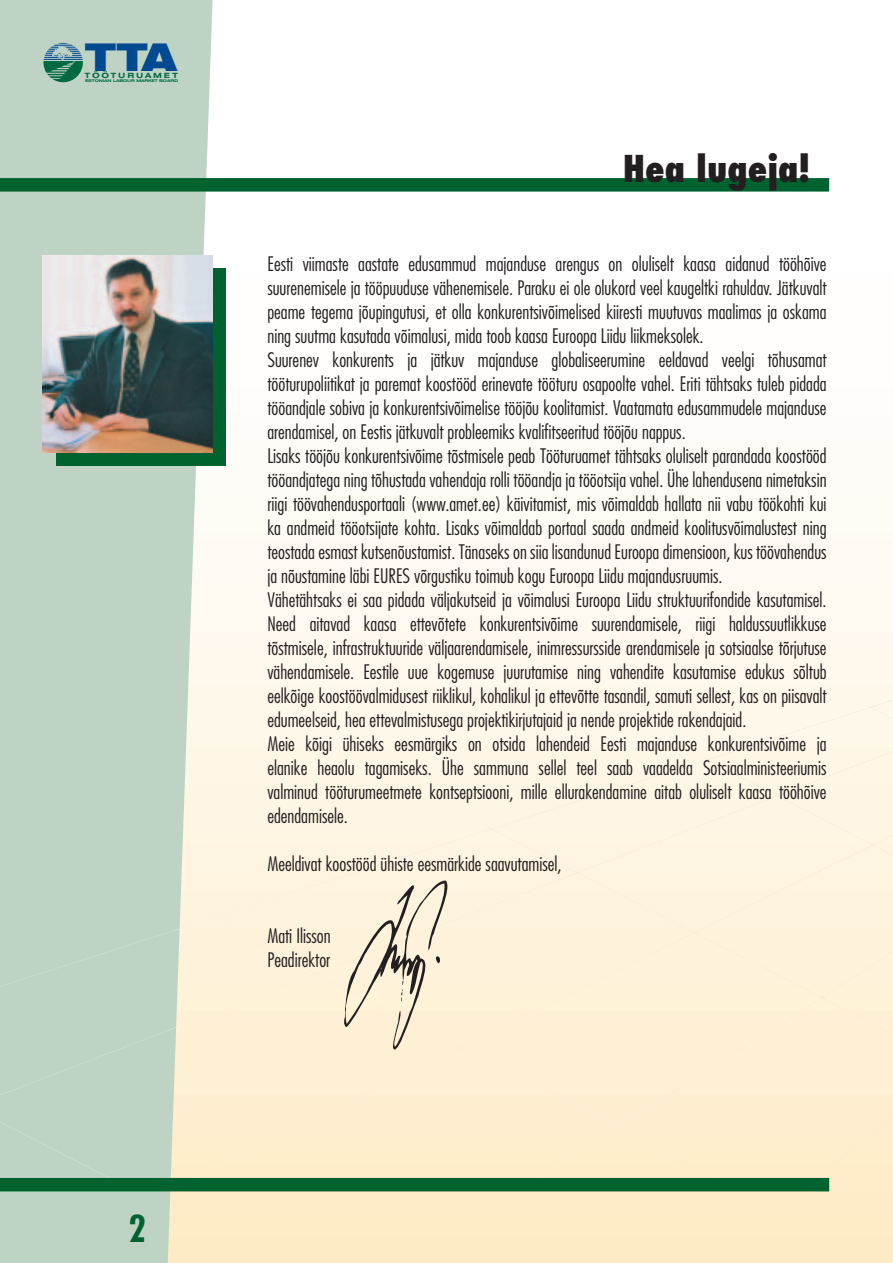
<style>
.page{position:relative;width:893px;height:1263px;background:#fff}
.page>*{position:absolute;margin:0;border:0;box-sizing:border-box;transform-origin:0 0}
.t1{font:38.1px "Swis 721 Blk Ex BT";color:#014990}
.t2{font:800 condensed 36px "Futura";color:#231f20}
.t3{font:700 condensed 36px "Futura";color:#00622f}
.t4{font:300 condensed 19.5px/24px "Futura";color:#231f20}
.t5{font:700 7.2px "Swis 721 Ex BT";letter-spacing:.23em;color:#00693f;scale:1.12 1}
.t6{font:700 3.75px "Swis 721 Ex BT";letter-spacing:-.03em;color:#00693f;scale:1.2 1}
</style>
<div class="page">
<img style="left:213px;top:178px;width:680px;height:1085px">
<svg style="left:0;top:0;width:213px;height:1263px;background:#c3d5c6"></svg>
<div style="left:0;top:178px;width:829px;height:14px;background:#00622f"></div>
<svg style="left:44px;top:43px;width:39px;height:39px;background:#5c988a"></svg>
<div style="left:0;top:1178px;width:829px;height:13px;background:#00622f"></div>
<div style="left:56px;top:268px;width:169px;height:198px;background:#00622f"></div>
<img style="left:43px;top:256px;width:170px;height:197px">
<img style="left:0;top:698px;width:893px;height:480px">
<svg style="left:342px;top:876px;width:111px;height:174px;background:#e8ddc7"></svg>
<h1 class="t1" style="left:85px;top:43px;width:93px">TTA</h1>
<p class="t5" style="left:85px;top:72px;width:85px">TÖÖTURUAMET</p>
<p class="t6" style="left:85px;top:78px;width:79px">ESTONIAN LABOUR MARKET BOARD</p>
<h2 class="t2" style="left:623px;top:153px;width:189px">Hea lugeja!</h2>
<p class="t4" style="left:267px;top:253px;width:561px">Eesti viimaste aastate edusammud majanduse arengus on oluliselt kaasa aidanud tööhõive suurenemisele ja tööpuuduse vähenemisele. Paraku ei ole olukord veel kaugeltki rahuldav. Jätkuvalt peame tegema jõupingutusi, et olla konkurentsivõimelised kiiresti muutuvas maalimas ja oskama ning suutma kasutada võimalusi, mida toob kaasa Euroopa Liidu liikmeksolek.<br>Suurenev konkurents ja jätkuv majanduse globaliseerumine eeldavad veelgi tõhusamat tööturupoliitikat ja paremat koostööd erinevate tööturu osapoolte vahel. Eriti tähtsaks tuleb pidada tööandjale sobiva ja konkurentsivõimelise tööjõu koolitamist. Vaatamata edusammudele majanduse arendamisel, on Eestis jätkuvalt probleemiks kvalifitseeritud tööjõu nappus.<br>Lisaks tööjõu konkurentsivõime tõstmisele peab Tööturuamet tähtsaks oluliselt parandada koostööd tööandjatega ning tõhustada vahendaja rolli tööandja ja tööotsija vahel. Ühe lahendusena nimetaksin riigi töövahendusportaali (www.amet.ee) käivitamist, mis võimaldab hallata nii vabu töökohti kui ka andmeid tööotsijate kohta. Lisaks võimaldab portaal saada andmeid koolitusvõimalustest ning teostada esmast kutsenõustamist. Tänaseks on siia lisandunud Euroopa dimensioon, kus töövahendus ja nõustamine läbi EURES võrgustiku toimub kogu Euroopa Liidu majandusruumis.<br>Vähetähtsaks ei saa pidada väljakutseid ja võimalusi Euroopa Liidu struktuurifondide kasutamisel.<br>Need aitavad kaasa ettevõtete konkurentsivõime suurendamisele, riigi haldussuutlikkuse tõstmisele, infrastruktuuride väljaarendamisele, inimressursside arendamisele ja sotsiaalse tõrjutuse vähendamisele. Eestile uue kogemuse juurutamise ning vahendite kasutamise edukus sõltub eelkõige koostöövalmidusest riiklikul, kohalikul ja ettevõtte tasandil, samuti sellest, kas on piisavalt edumeelseid, hea ettevalmistusega projektikirjutajaid ja nende projektide rakendajaid.<br>Meie kõigi ühiseks eesmärgiks on otsida lahendeid Eesti majanduse konkurentsivõime ja elanike heaolu tagamiseks. Ühe sammuna sellel teel saab vaadelda Sotsiaalministeeriumis valminud tööturumeetmete kontseptsiooni, mille ellurakendamine aitab oluliselt kaasa tööhõive edendamisele.</p>
<p class="t4" style="left:267px;top:853px;width:296px">Meeldivat koostööd ühiste eesmärkide saavutamisel,</p>
<p class="t4" style="left:267px;top:925px;width:65px">Mati Ilisson<br>Peadirektor</p>
<h2 class="t3" style="left:128px;top:1212px;width:19px">2</h2>
</div>
